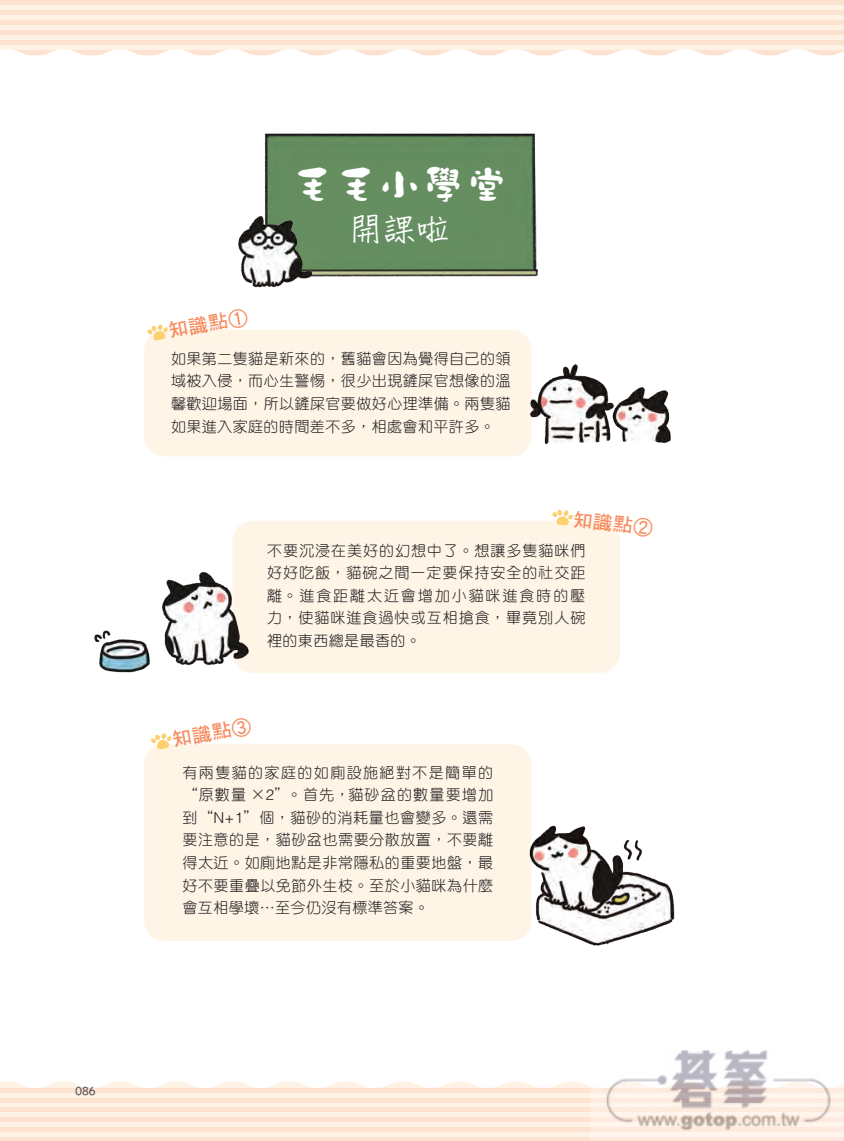
<style>
.page{position:relative;width:844px;height:1141px;background:#fff}
.page>*{position:absolute;margin:0;border:0;box-sizing:border-box;transform-origin:0 0}
.t1{font:42.52px "DF Mo W9 WIN BF";letter-spacing:.025em;color:#fff}
.t2{font:32.73px "DF Chu W4 WINP BF";color:#fff}
.t3{font:19.25px "DF Hei Std W7";color:#f68d60}
.t4{font:15.05px/22.6px "DF Yuan Std W3";letter-spacing:.03em;color:#231f20;text-align:justify}
.t5{font:14.17px "FZJHJW GB1 0";color:#57585a}
.s1{font-family:"Helvetica LT Std";font-weight:300}
</style>
<div class="page">
<svg style="left:0;top:1081px;width:590px;height:56px;background:#fef2e7"></svg>
<hr style="left:0;top:1137px;width:843px;height:4px;background:#fee2d1">
<div style="left:0;top:1117px;width:843px;height:5px;background:#fee2d1"></div>
<div style="left:0;top:1088px;width:843px;height:5px;background:#fee2d1"></div>
<div style="left:0;top:1127px;width:843px;height:5px;background:#fee2d1"></div>
<hr style="left:0;top:1098px;width:843px;height:4px;background:#fee2d1">
<div style="left:0;top:1107px;width:843px;height:5px;background:#fee2d1"></div>
<div style="left:0;top:5px;width:843px;height:51px;background:#fef2e5"></div>
<div style="left:0;top:40px;width:843px;height:5px;background:#fee2d1"></div>
<div style="left:0;top:10px;width:843px;height:5px;background:#fee2d1"></div>
<svg style="left:0;top:50px;width:843px;height:5px"></svg>
<div style="left:0;top:20px;width:843px;height:5px;background:#fee2d1"></div>
<div style="left:0;top:30px;width:843px;height:5px;background:#fee2d1"></div>
<div style="left:0;top:0;width:843px;height:5px;background:#fee2d1"></div>
<svg style="left:826px;top:5px;width:10px;height:5px"></svg>
<img style="left:264px;top:133px;width:274px;height:144px">
<img style="left:238px;top:210px;width:76px;height:78px">
<div style="left:144px;top:330px;width:387px;height:126px;background:#fef5e7;border-radius:20px"></div>
<svg style="left:147px;top:324px;width:21px;height:16px"></svg>
<img style="left:522px;top:359px;width:149px;height:94px">
<div style="left:232px;top:521px;width:387px;height:152px;background:#fef5e7;border-radius:20px"></div>
<svg style="left:552px;top:510px;width:21px;height:15px"></svg>
<img style="left:94px;top:564px;width:155px;height:109px">
<div style="left:144px;top:744px;width:387px;height:197px;background:#fef5e7;border-radius:20px"></div>
<svg style="left:151px;top:733px;width:21px;height:16px"></svg>
<img style="left:522px;top:818px;width:153px;height:128px">
<img style="left:590px;top:1050px;width:253px;height:89px">
<p class="t5" style="left:75px;top:1084px;width:22px">086</p>
<p class="t3" style="left:167px;top:320px;width:81px;rotate:-10deg">知識點①</p>
<h1 class="t1" style="left:291px;top:163px;width:218px">毛毛小學堂</h1>
<h2 class="t2" style="left:349px;top:212px;width:101px">開課啦</h2>
<p class="t4" style="left:171px;top:347px;width:341px">如果第二隻貓是新來的，舊貓會因為覺得自己的領域被入侵，而心生警惕，很少出現鏟屎官想像的溫馨歡迎場面，所以鏟屎官要做好心理準備。兩隻貓如果進入家庭的時間差不多，相處會和平許多。</p>
<p class="t3" style="left:574px;top:509px;width:81px;rotate:6deg">知識點②</p>
<p class="t4" style="left:267px;top:539px;width:320px">不要沉浸在美好的幻想中了。想讓多隻貓咪們好好吃飯，貓碗之間一定要保持安全的社交距離。進食距離太近會增加小貓咪進食時的壓力，使貓咪進食過快或互相搶食，畢竟別人碗裡的東西總是最香的。</p>
<p class="t3" style="left:171px;top:729px;width:81px;rotate:-10deg">知識點③</p>
<p class="t4" style="left:182px;top:761px;width:312px">有兩隻貓的家庭的如廁設施絕對不是簡單的“原數量 ×<span class="s1">2</span>”。首先，貓砂盆的數量要增加到“<span class="s1">N+1</span>”個，貓砂的消耗量也會變多。還需要注意的是，貓砂盆也需要分散放置，不要離得太近。如廁地點是非常隱私的重要地盤，最好不要重疊以免節外生枝。至於小貓咪為什麼會互相學壞⋯至今仍沒有標準答案。</p>
</div>
